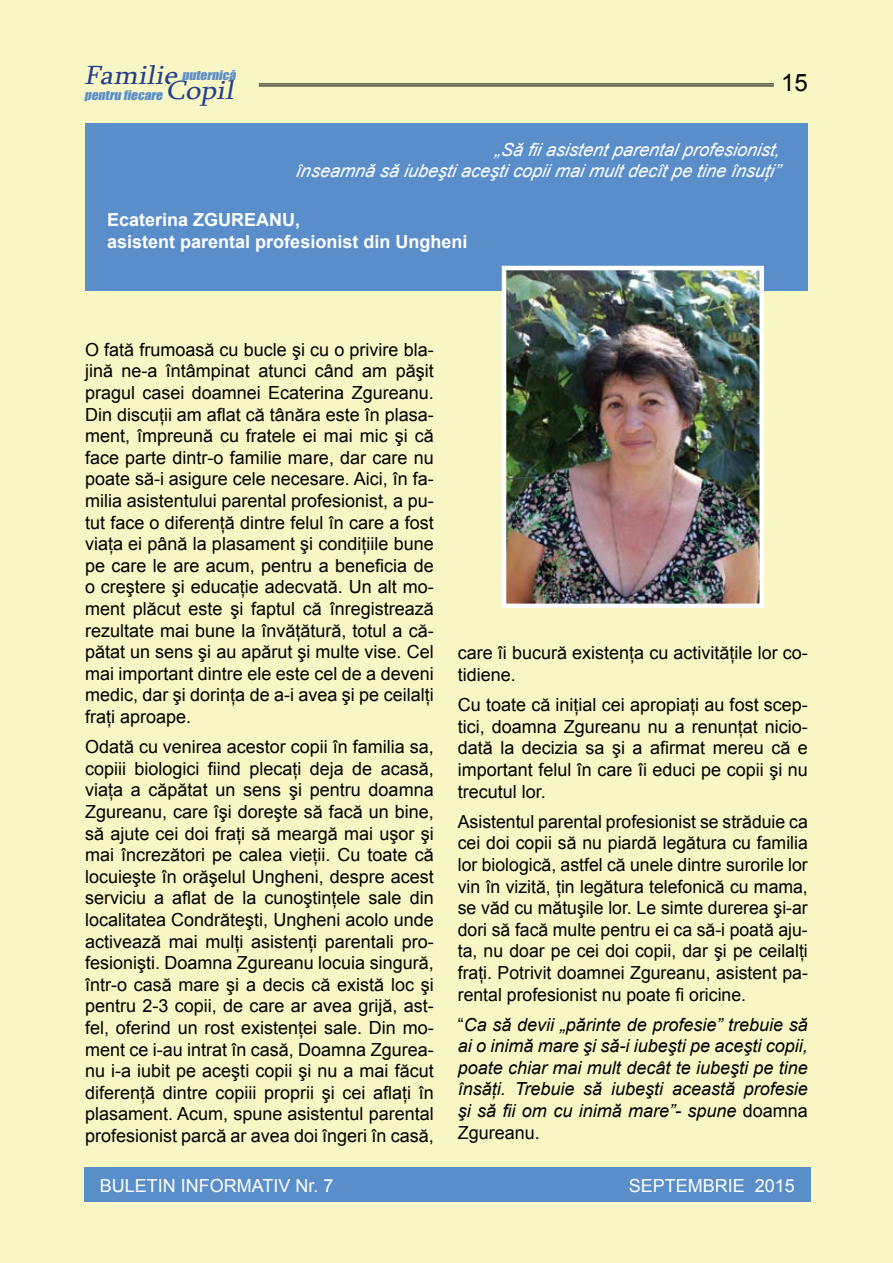
<style>
.page{position:relative;width:893px;height:1263px;background:#f8f6c4}
.page>*{position:absolute;margin:0;border:0;box-sizing:border-box;transform-origin:0 0}
.t1{font:italic 27px "Sylfaen";color:#243f8c;scale:1.11 1}
.t2{font:24px "Arial";color:#000}
.t3{font:18px/21.6px "Arial";color:#000;text-align:justify}
.t4{font:italic 18px/21.6px "Arial";color:#000;text-align:justify}
.t5{font:italic 18px/21.6px "Arial";color:#fff;text-align:right}
.t6{font:700 18px/21.6px "Arial";color:#fff}
.t7{font:18px "Arial";color:#fff}
.t8{font:italic 12.15px "Impact";color:#5a8eca;scale:1.1 1}
.s1{font-family:"Sylfaen";font-size:27px;color:#243f8c}
.s2{font-style:normal}
</style>
<div class="page">
<hr style="left:259px;top:83px;width:515px;height:1px;background:#000">
<hr style="left:259px;top:85px;width:515px;height:1px;background:#000">
<div style="left:85px;top:1167px;width:726px;height:34px;background:#5a8eca"></div>
<div style="left:85px;top:123px;width:723px;height:168px;background:#5a8eca"></div>
<img style="left:507px;top:271px;width:252px;height:332px">
<div style="left:502px;top:266px;width:262px;height:342px;border:4px solid #fff"></div>
<h1 class="t1" style="left:84px;top:57px;width:91px">Familie</h1>
<p class="t8" style="left:182px;top:65px;width:53px">PUTERNICĂ</p>
<p class="t8" style="left:84px;top:85px;width:143px">PENTRU FIECARE <span class="s1">copil</span></p>
<h2 class="t2" style="left:781px;top:67px;width:28px">15</h2>
<p class="t5" style="left:295px;top:139px;width:490px">„Să fii asistent parental profesionist,<br>înseamnă să iubeşti aceşti copii mai mult decît pe tine însuţi ”</p>
<p class="t6" style="left:107px;top:209px;width:362px">Ecaterina Zgureanu,<br>asistent parental profesionist din Ungheni</p>
<p class="t3" style="left:85px;top:339px;width:350px">O fată frumoasă cu bucle şi cu o privire bla&shy;jină ne-a întâmpinat atunci când am păşit pragul casei doamnei Ecaterina Zgureanu.<br>Din discuţii am aflat că tânăra este în plasa&shy;ment, împreună cu fratele ei mai mic şi că face parte dintr-o familie mare, dar care nu poate să-i asigure cele necesare. Aici, în fa&shy;milia asistentului parental profesionist, a pu&shy;tut face o diferenţă dintre felul în care a fost viaţa ei până la plasament şi condiţiile bune pe care le are acum, pentru a beneficia de o creştere şi educaţie adecvată. Un alt mo&shy;ment plăcut este şi faptul că înregistrează rezultate mai bune la învăţătură, totul a că&shy;pătat un sens şi au apărut şi multe vise. Cel mai important dintre ele este cel de a deveni medic, dar şi dorinţa de a-i avea şi pe ceilalţi fraţi aproape.</p>
<p class="t3" style="left:85px;top:736px;width:350px">Odată cu venirea acestor copii în familia sa, copiii biologici fiind plecaţi deja de acasă, viaţa a căpătat un sens şi pentru doamna Zgureanu, care îşi doreşte să facă un bine, să ajute cei doi fraţi să meargă mai uşor şi mai încrezători pe calea vieţii. Cu toate că locuieşte în orăşelul Ungheni, despre acest serviciu a aflat de la cunoştinţele sale din localitatea Condrăteşti, Ungheni acolo unde activează mai mulţi asistenţi parentali pro&shy;fesionişti. Doamna Zgureanu locuia singură, într-o casă mare şi a decis că există loc şi pentru 2-3 copii, de care ar avea grijă, ast&shy;fel, oferind un rost existenţei sale. Din mo&shy;ment ce i-au intrat în casă, Doamna Zgurea&shy;nu i-a iubit pe aceşti copii şi nu a mai făcut diferenţă dintre copiii proprii şi cei aflaţi în plasament. Acum, spune asistentul parental profesionist parcă ar avea doi îngeri în casă,</p>
<p class="t3" style="left:458px;top:642px;width:352px">care îi bucură existenţa cu activităţile lor co&shy;tidiene.</p>
<p class="t3" style="left:458px;top:694px;width:352px">Cu toate că iniţial cei apropiaţi au fost scep&shy;tici, doamna Zgureanu nu a renunţat nicio&shy;dată la decizia sa şi a afirmat mereu că e important felul în care îi educi pe copii şi nu trecutul lor.</p>
<p class="t3" style="left:458px;top:811px;width:352px">Asistentul parental profesionist se străduie ca cei doi copii să nu piardă legătura cu familia lor biologică, astfel că unele dintre surorile lor vin în vizită, ţin legătura telefonică cu mama, se văd cu mătuşile lor. Le simte durerea şi-ar dori să facă multe pentru ei ca să-i poată aju&shy;ta, nu doar pe cei doi copii, dar şi pe ceilalţi fraţi. Potrivit doamnei Zgureanu, asistent pa&shy;rental profesionist nu poate fi oricine.</p>
<p class="t4" style="left:458px;top:1014px;width:352px"><span class="s2">“</span>Ca să devii „părinte de profesie” trebuie să ai o inimă mare şi să-i iubeşti pe aceşti copii, poate chiar mai mult decât te iubeşti pe tine însăţi. Trebuie să iubeşti această profesie şi să fii om cu inimă mare”- spune <span class="s2">doamna Zgureanu.</span></p>
<p class="t7" style="left:100px;top:1173px;width:235px">buletin informativ N r. 7</p>
<p class="t7" style="left:629px;top:1173px;width:168px">septembrie 2015</p>
</div>
